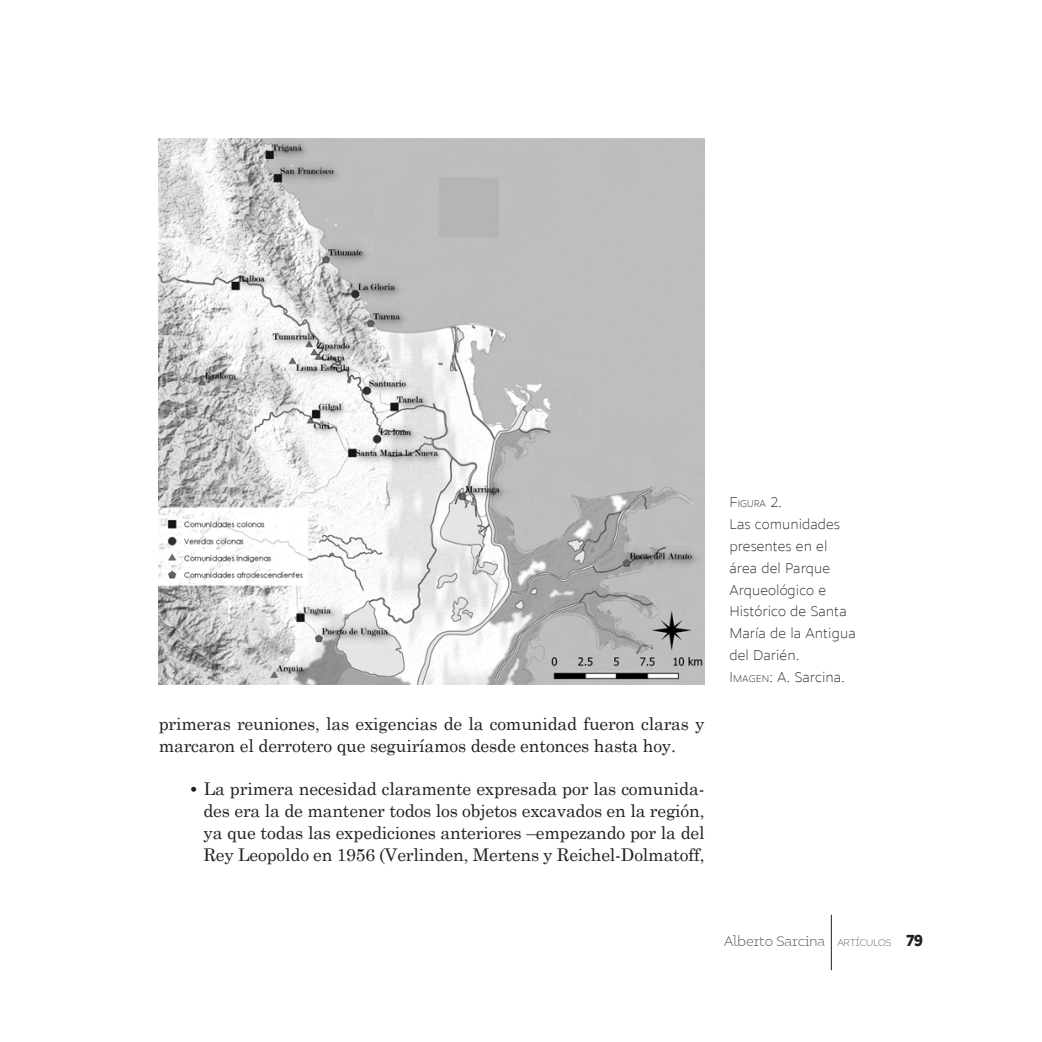
<style>
.page{position:relative;width:1042px;height:1042px;background:#fff}
.page>*{position:absolute;margin:0;border:0;box-sizing:border-box;transform-origin:0 0}
.t1{font:17.5px/21.9px "Century Schoolbook";letter-spacing:-.01em;color:#231f20}
.t2{font:100 14px/21.9px "Marcher Alt";color:#231f20}
.t3{font:300 14px "Bilbao";color:#57585a}
.t4{font:100 9.8px "Marcher Alt";color:#231f20}
.s1{font-weight:700}
.s2{font-size:14px}
.s3{font-style:inherit}
.s4{font-size:9.8px}
.s5{font-size:9.8px;color:#69696c}
.s6{font-family:"Marcher Alt";font-weight:700;font-size:15.75px;color:#231f20}
</style>
<div class="page">
<hr style="left:831px;top:915px;width:1px;height:55px;background:#231f20">
<img style="left:159px;top:139px;width:545px;height:546px">
<p class="t1" style="left:159px;top:711px;width:547px">primeras reuniones, las exigencias de la comunidad fueron claras y marcaron el derrotero que seguiríamos desde entonces hasta hoy.</p>
<p class="t1" style="left:203px;top:776px;width:503px;text-align:justify;text-indent:-15px"><span class="s1">•</span> La primera necesidad claramente expresada por las comunida&shy;des era la de mantener todos los objetos excavados en la región, ya que todas las expediciones anteriores –empezando por la del Rey Leopoldo en 1956 (Verlinden, Mertens y Reichel-Dolmatoff,</p>
<p class="t4" style="left:729px;top:496px;width:54px"><span class="s2">F</span>IGURA <span class="s2">2.</span></p>
<p class="t2" style="left:729px;top:512px;width:128px">Las comunidades presentes en el área del Parque<br>Arqueológico e<br>Histórico de Santa<br>María de la Antigua del Darién.<br><span class="s3">I</span> <span class="s4">MAGEN</span><span class="s3">:</span> A. Sarcina.</p>
<p class="t3" style="left:724px;top:931px;width:200px">Alberto Sarcina <span class="s5">ARTÍCULOS</span> <span class="s6">79</span></p>
</div>
